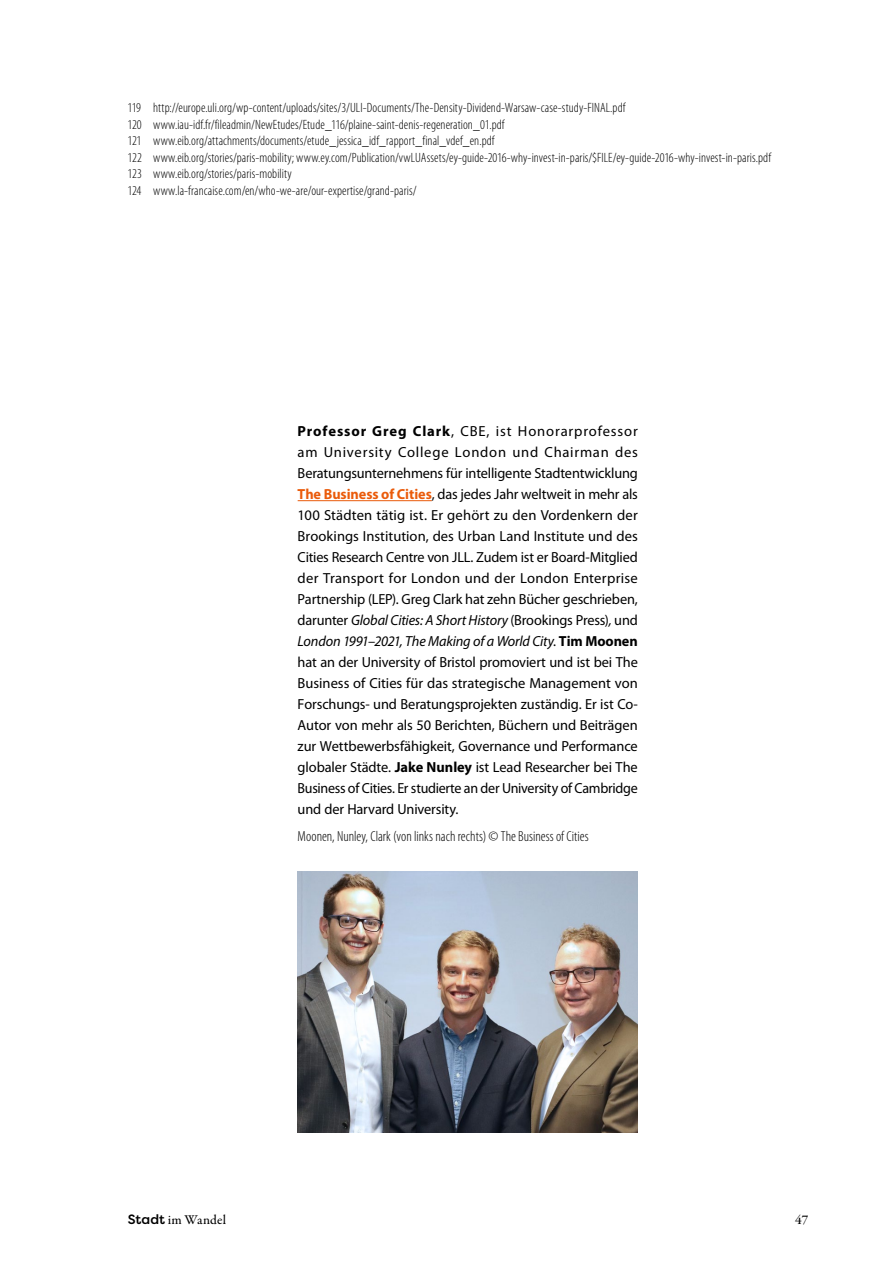
<style>
.page{position:relative;width:893px;height:1263px;background:#fff}
.page>*{position:absolute;margin:0;border:0;box-sizing:border-box;transform-origin:0 0}
.t1{font:14.7px/21px "Myriad Pro";letter-spacing:-.015em;color:#000;text-align:justify}
.t2{font:300 condensed 14.7px "Myriad Pro";letter-spacing:.005em;color:#000}
.t3{font:300 condensed 13.5px/16.5px "Myriad Pro";letter-spacing:.005em;color:#000}
.t4{font:500 13.5px "Garamond Premr Pro";letter-spacing:.015em;color:#000}
.s1{font-weight:700}
.s2{font-weight:700;color:#ea5b0b}
.s3{font-style:italic}
.s4{font-family:"Filson Pro"}
</style>
<div class="page">
<hr style="left:298px;top:500px;width:134px;height:1px;background:#ea5b0b">
<img style="left:298px;top:872px;width:340px;height:261px">
<p class="t3" style="left:128px;top:100px;width:645px">119 http://europe.uli.org/wp-content/uploads/sites/3/ULI-Documents/The-Density-Dividend-Warsaw-case-study-FINAL.pdf<br>120 www.iau-idf.fr/fileadmin/NewEtudes/Etude_116/plaine-saint-denis-regeneration_01.pdf<br>121 www.eib.org/attachments/documents/etude_jessica_idf_rapport_final_vdef_en.pdf<br>122 www.eib.org/stories/paris-mobility; www.ey.com/Publication/vwLUAssets/ey-guide-2016-why-invest-in-paris/$FILE/ey-guide-2016-why-invest-in-paris.pdf 123 www.eib.org/stories/paris-mobility<br>124 www.la-francaise.com/en/who-we-are/our-expertise/grand-paris/</p>
<p class="t1" style="left:298px;top:421px;width:342px"><span class="s1">Professor Greg Clark</span>, CBE, ist Honorarprofessor am University College London und Chairman des Beratungsunternehmens für intelligente Stadtentwicklung <span class="s2">The Business of Cities</span>, das jedes Jahr weltweit in mehr als 100 Städten tätig ist. Er gehört zu den Vordenkern der Brookings Institution, des Urban Land Institute und des Cities Research Centre von JLL. Zudem ist er Board-Mitglied der Transport for London und der London Enterprise Partnership (LEP). Greg Clark hat zehn Bücher geschrieben, darunter <span class="s3">Global Cities: A Short History</span> (Brookings Press)<span class="s3">,</span> und <span class="s3">London 1991–2021, The Making of a World City</span>. <span class="s1">Tim Moonen </span>hat an der University of Bristol promoviert und ist bei The Business of Cities für das strategische Management von Forschungs- und Beratungsprojekten zuständig. Er ist Co-Autor von mehr als 50 Berichten, Büchern und Beiträgen zur Wettbewerbsfähigkeit, Governance und Performance globaler Städte. <span class="s1">Jake Nunley</span> ist Lead Researcher bei The Business of Cities. Er studierte an der University of Cambridge und der Harvard University.</p>
<p class="t2" style="left:298px;top:828px;width:293px">Moonen, Nunley, Clark (von links nach rechts) © The Business of Cities</p>
<p class="t4" style="left:128px;top:1212px;width:100px"><span class="s4">Stadt</span> im Wandel</p>
<p class="t4" style="left:795px;top:1212px;width:15px">47</p>
</div>
